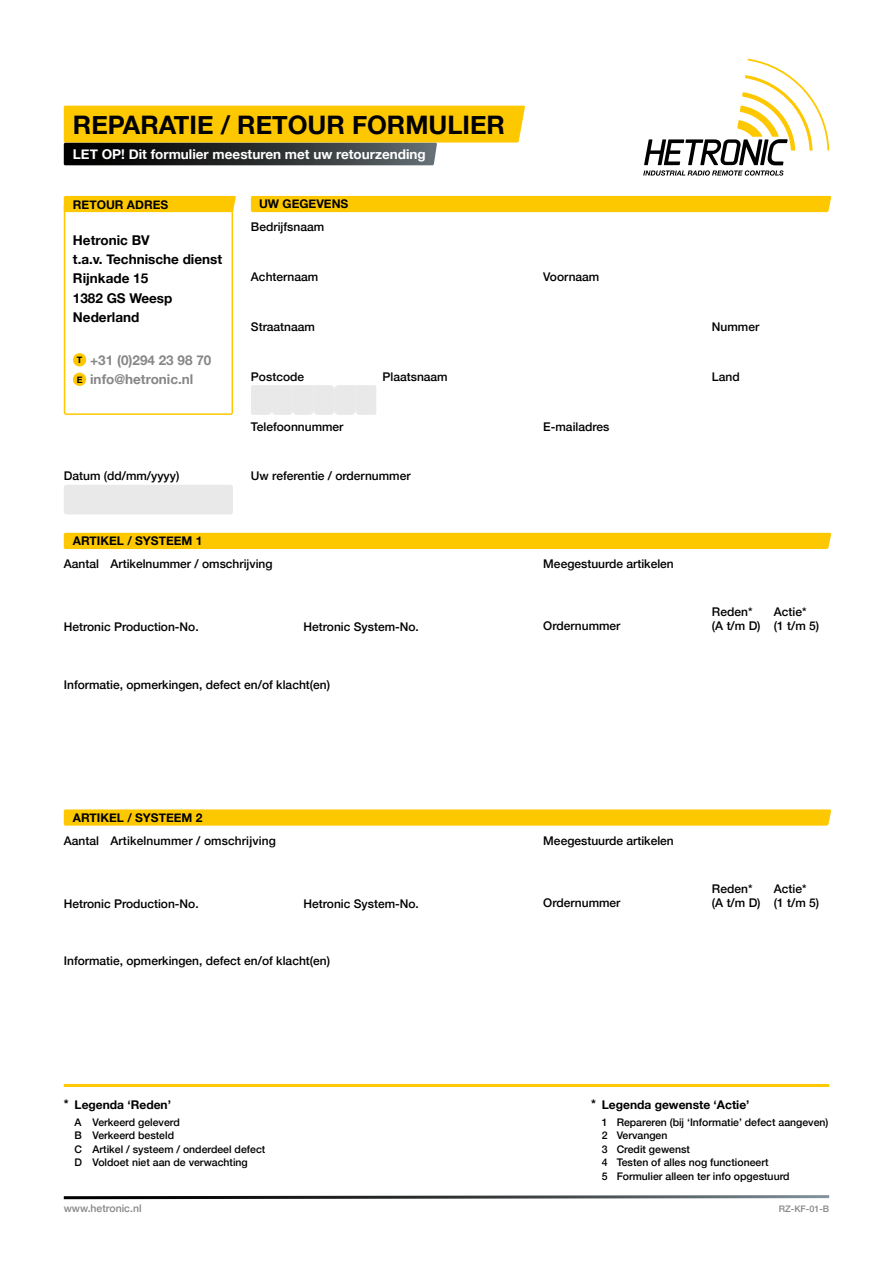
<style>
.page{position:relative;width:893px;height:1263px;background:#fff}
.page>*{position:absolute;margin:0;border:0;box-sizing:border-box;transform-origin:0 0}
.t1{font:700 25.5px "Helvetica Neue";color:#000}
.t2{font:700 13.5px/19.5px "Helvetica Neue";color:#000}
.t3{font:700 13.5px "Helvetica Neue";color:#fff}
.t4{font:700 13.5px/19.5px "Helvetica Neue";color:#878787}
.t5{font:500 12px/13.5px "Helvetica Neue";color:#000}
.t6{font:700 12px "Helvetica Neue";color:#000}
.t7{font:500 10.5px/13.5px "Helvetica Neue";color:#000}
.t8{font:500 10.5px "Helvetica Neue";color:#878787}
.t9{font:500 9px "Helvetica Neue";color:#878787}
.s1{font-size:9px;color:#000}
</style>
<div class="page">
<div style="left:64px;top:204px;width:169px;height:211px;border:2px solid #fec800;border-radius:2px"></div>
<div style="left:64px;top:485px;width:169px;height:29px;background:#e9e9e9;border-radius:3px"></div>
<div style="left:64px;top:533px;width:767px;height:16px;background:#fec800"></div>
<svg style="left:64px;top:809px;width:767px;height:17px;background:#feca0c"></svg>
<svg style="left:63px;top:1195px;width:767px;height:5px"></svg>
<div style="left:64px;top:196px;width:172px;height:16px;background:#fec800"></div>
<div style="left:251px;top:196px;width:580px;height:16px;background:#fec800"></div>
<hr style="left:64px;top:1084px;width:765px;height:3px;background:#fec800">
<svg style="left:64px;top:106px;width:461px;height:59px;background:#bd9d23"></svg>
<div style="left:251px;top:385px;width:125px;height:30px;background:#e9e9e9"></div>
<div style="left:73px;top:353px;width:13px;height:13px;background:#fec800;border-radius:50%"></div>
<div style="left:73px;top:373px;width:13px;height:13px;background:#fec800;border-radius:50%"></div>
<svg style="left:643px;top:59px;width:186px;height:117px"></svg>
<h1 class="t1" style="left:73px;top:105px;width:434px">REPARATIE / RETOUR FORMULIER</h1>
<p class="t3" style="left:73px;top:143px;width:354px">LET OP! Dit formulier meesturen met uw retourzending</p>
<p class="t6" style="left:73px;top:195px;width:97px">RETOUR ADRES</p>
<p class="t6" style="left:259px;top:195px;width:91px">UW GEGEVENS</p>
<p class="t2" style="left:73px;top:230px;width:151px">Hetronic BV<br>t.a.v. Technische dienst<br>Rijnkade 15<br>1382 GS Weesp<br>Nederland</p>
<p class="t4" style="left:77px;top:350px;width:136px"><span class="s1">T</span> +31 (0)294 23 98 70<br><span class="s1">E</span> info@hetronic.nl</p>
<p class="t5" style="left:251px;top:219px;width:75px">Bedrijfsnaam</p>
<p class="t5" style="left:251px;top:269px;width:69px">Achternaam</p>
<p class="t5" style="left:543px;top:269px;width:58px">Voornaam</p>
<p class="t5" style="left:251px;top:319px;width:66px">Straatnaam</p>
<p class="t5" style="left:712px;top:319px;width:49px">Nummer</p>
<p class="t5" style="left:251px;top:369px;width:55px">Postcode</p>
<p class="t5" style="left:251px;top:419px;width:94px">Telefoonnummer</p>
<p class="t5" style="left:383px;top:369px;width:67px">Plaatsnaam</p>
<p class="t5" style="left:712px;top:369px;width:29px">Land</p>
<p class="t5" style="left:543px;top:419px;width:68px">E-mailadres</p>
<p class="t5" style="left:64px;top:468px;width:117px">Datum (dd/mm/yyyy)</p>
<p class="t5" style="left:251px;top:468px;width:161px">Uw referentie / ordernummer</p>
<p class="t6" style="left:73px;top:531px;width:131px">ARTIKEL / SYSTEEM 1</p>
<p class="t5" style="left:64px;top:556px;width:37px">Aantal</p>
<p class="t5" style="left:111px;top:556px;width:164px">Artikelnummer / omschrijving</p>
<p class="t5" style="left:64px;top:619px;width:136px">Hetronic Production-No.</p>
<p class="t5" style="left:304px;top:619px;width:117px">Hetronic System-No.</p>
<p class="t5" style="left:64px;top:677px;width:268px">Informatie, opmerkingen, defect en/of klacht(en)</p>
<p class="t6" style="left:73px;top:808px;width:131px">ARTIKEL / SYSTEEM 2</p>
<p class="t5" style="left:64px;top:833px;width:37px">Aantal</p>
<p class="t5" style="left:111px;top:833px;width:167px">Artikelnummer / omschrijving</p>
<p class="t5" style="left:64px;top:895px;width:136px">Hetronic Production-No.</p>
<p class="t5" style="left:304px;top:895px;width:117px">Hetronic System-No.</p>
<p class="t5" style="left:64px;top:953px;width:268px">Informatie, opmerkingen, defect en/of klacht(en)</p>
<p class="t5" style="left:543px;top:556px;width:132px">Meegestuurde artikelen</p>
<p class="t5" style="left:543px;top:618px;width:79px">Ordernummer</p>
<p class="t5" style="left:712px;top:604px;width:50px">Reden* (A t/m D)</p>
<p class="t5" style="left:774px;top:604px;width:47px">Actie* (1 t/m 5)</p>
<p class="t5" style="left:543px;top:833px;width:132px">Meegestuurde artikelen</p>
<p class="t5" style="left:543px;top:894px;width:79px">Ordernummer</p>
<p class="t5" style="left:712px;top:881px;width:50px">Reden* (A t/m D)</p>
<p class="t5" style="left:774px;top:881px;width:47px">Actie* (1 t/m 5)</p>
<p class="t6" style="left:64px;top:1094px;width:6px">*</p>
<p class="t6" style="left:591px;top:1095px;width:160px">* Legenda gewenste ‘Actie’</p>
<p class="t7" style="left:602px;top:1114px;width:228px">1 Repareren (bij ‘Informatie’ defect aangeven)<br>2 Vervangen<br>3 Credit gewenst<br>4 Testen of alles nog functioneert<br>5 Formulier alleen ter info opgestuurd</p>
<p class="t6" style="left:75px;top:1095px;width:98px">Legenda ‘Reden’</p>
<p class="t7" style="left:75px;top:1114px;width:192px">A Verkeerd geleverd<br>B Verkeerd besteld<br>C Artikel / systeem / onderdeel defect<br>D Voldoet niet aan de verwachting</p>
<p class="t8" style="left:64px;top:1200px;width:79px">www.hetronic.nl</p>
<p class="t9" style="left:779px;top:1202px;width:52px">RZ-KF-01-B</p>
</div>
